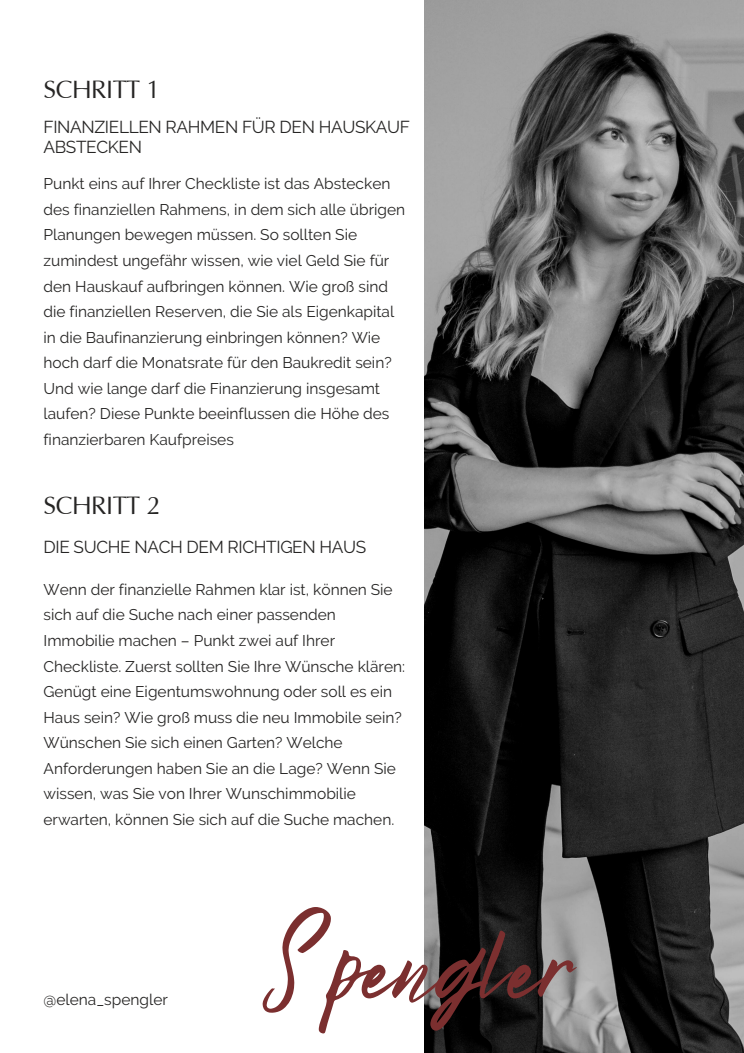
<style>
.page{position:relative;width:744px;height:1053px;background:#fff}
.page>*{position:absolute;margin:0;border:0;box-sizing:border-box;transform-origin:0 0}
.t1{font:108.52px "Bright Sunshine";color:#7b2f2f}
.t2{font:25.32px "AG Opus";letter-spacing:-.02em;color:#262524}
.t3{font:17.24px/20.4px "Raleway";letter-spacing:-.02em;color:#262524}
.t4{font:15.48px/25.6px "Raleway";color:#262524}
</style>
<div class="page">
<img style="left:424px;top:0;width:320px;height:1053px">
<p class="t2" style="left:44px;top:75px;width:118px">SCHRITT 1</p>
<p class="t3" style="left:44px;top:117px;width:368px">FINANZIELLEN RAHMEN FÜR DEN HAUSKAUF<br>ABSTECKEN</p>
<p class="t4" style="left:44px;top:171px;width:363px">Punkt eins auf Ihrer Checkliste ist das Abstecken des finanziellen Rahmens, in dem sich alle übrigen Planungen bewegen müssen. So sollten Sie zumindest ungefähr wissen, wie viel Geld Sie für den Hauskauf aufbringen können. Wie groß sind die finanziellen Reserven, die Sie als Eigenkapital in die Baufinanzierung einbringen können? Wie hoch darf die Monatsrate für den Baukredit sein?<br>Und wie lange darf die Finanzierung insgesamt laufen? Diese Punkte beeinflussen die Höhe des finanzierbaren Kaufpreises</p>
<p class="t2" style="left:44px;top:491px;width:118px">SCHRITT 2</p>
<p class="t3" style="left:44px;top:537px;width:324px">DIE SUCHE NACH DEM RICHTIGEN HAUS</p>
<p class="t4" style="left:44px;top:577px;width:363px">Wenn der finanzielle Rahmen klar ist, können Sie sich auf die Suche nach einer passenden Immobilie machen – Punkt zwei auf Ihrer Checkliste. Zuerst sollten Sie Ihre Wünsche klären:<br>Genügt eine Eigentumswohnung oder soll es ein Haus sein? Wie groß muss die neu Immobile sein?<br>Wünschen Sie sich einen Garten? Welche Anforderungen haben Sie an die Lage? Wenn Sie wissen, was Sie von Ihrer Wunschimmobilie erwarten, können Sie sich auf die Suche machen.</p>
<p class="t4" style="left:44px;top:987px;width:126px">@elena_spengler</p>
<p class="t1" style="left:266px;top:880px;width:309px">Spengler</p>
</div>
